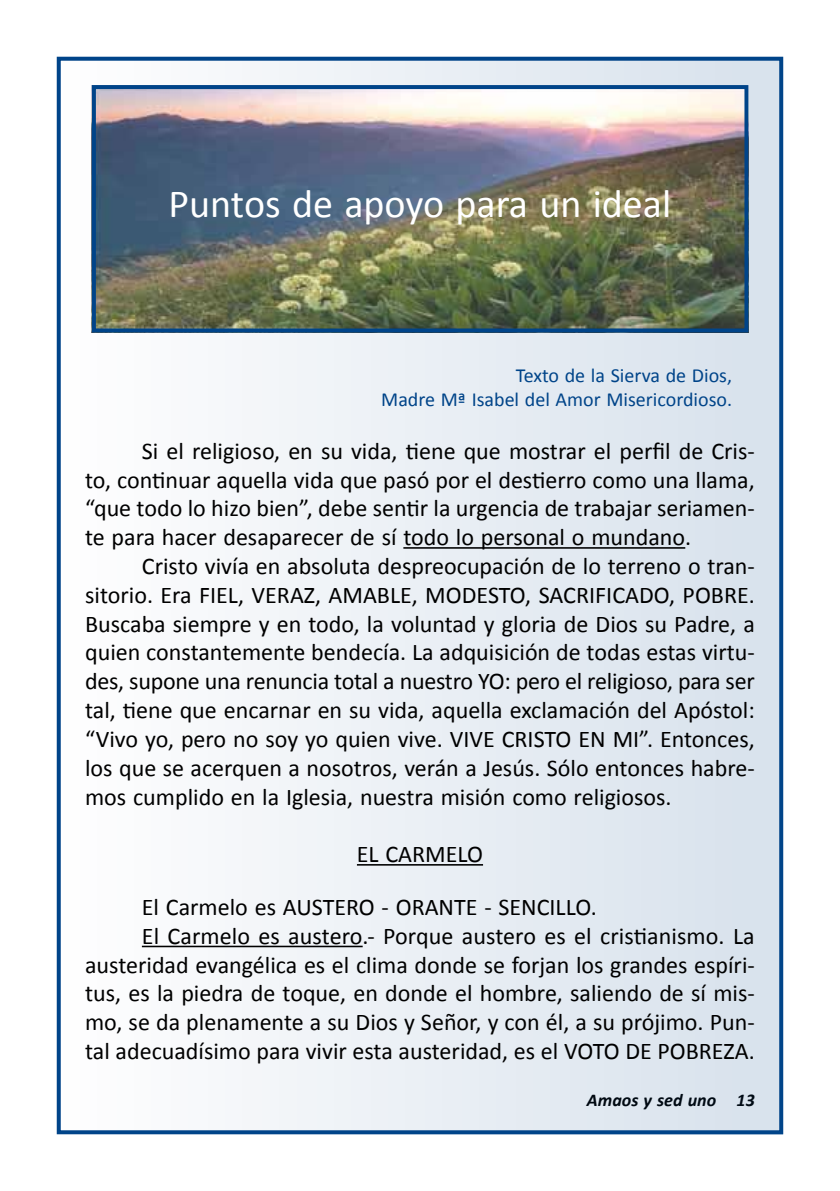
<style>
.page{position:relative;width:840px;height:1191px;background:#fff}
.page>*{position:absolute;margin:0;border:0;box-sizing:border-box;transform-origin:0 0}
.t1{font:40px "Calibri";color:#fff}
.t2{font:24px/28.8px "Calibri";color:#000;text-align:justify}
.t3{font:20px/24px "Calibri";color:#004489;text-align:right}
.t4{font:italic 700 18px "Calibri";color:#000}
</style>
<div class="page">
<div style="left:57px;top:57px;width:725px;height:1077px;background:linear-gradient(to right,#fbfbfc,#d6e0eb)"></div>
<img style="left:97px;top:90px;width:646px;height:237px">
<div style="left:92px;top:85px;width:656px;height:247px;border:4px solid #004489"></div>
<hr style="left:403px;top:547px;width:282px;height:2px;background:#000">
<hr style="left:357px;top:864px;width:126px;height:1px;background:#000">
<hr style="left:142px;top:945px;width:220px;height:2px;background:#000">
<h1 class="t1" style="left:168px;top:179px;width:504px">Puntos de apoyo para un ideal</h1>
<p class="t3" style="left:381px;top:362px;width:352px">Texto de la Sierva de Dios,<br>Madre Mª Isabel del Amor Misericordioso.</p>
<p class="t2" style="left:85px;top:435px;width:670px;text-indent:57px">Si el religioso, en su vida, tiene que mostrar el perfil de Cris&shy;to, continuar aquella vida que pasó por el destierro como una llama, “que todo lo hizo bien”, debe sentir la urgencia de trabajar seriamen&shy;te para hacer desaparecer de sí todo lo personal o mundano.</p>
<p class="t2" style="left:85px;top:550px;width:671px;text-indent:57px">Cristo vivía en absoluta despreocupación de lo terreno o tran&shy;sitorio. Era FIEL, VERAZ, AMABLE, MODESTO, SACRIFICADO, POBRE.<br>Buscaba siempre y en todo, la voluntad y gloria de Dios su Padre, a quien constantemente bendecía. La adquisición de todas estas virtu&shy;des, supone una renuncia total a nuestro YO: pero el religioso, para ser tal, tiene que encarnar en su vida, aquella exclamación del Apóstol: “Vivo yo, pero no soy yo quien vive. VIVE CRISTO EN MI”. Entonces, los que se acerquen a nosotros, verán a Jesús. Sólo entonces habre&shy;mos cumplido en la Iglesia, nuestra misión como religiosos.</p>
<p class="t2" style="left:357px;top:838px;width:127px">EL CARMELO</p>
<p class="t2" style="left:142px;top:891px;width:456px">El Carmelo es AUSTERO - ORANTE - SENCILLO.</p>
<p class="t2" style="left:142px;top:920px;width:614px">El Carmelo es austero.- Porque austero es el cristianismo. La</p>
<p class="t2" style="left:85px;top:949px;width:670px">austeridad evangélica es el clima donde se forjan los grandes espíri-</p>
<p class="t2" style="left:85px;top:978px;width:670px">tus, es la piedra de toque, en donde el hombre, saliendo de sí mis-</p>
<p class="t2" style="left:85px;top:1006px;width:670px">mo, se da plenamente a su Dios y Señor, y con él, a su prójimo. Pun-</p>
<p class="t2" style="left:85px;top:1035px;width:670px">tal adecuadísimo para vivir esta austeridad, es el VOTO DE POBREZA.</p>
<p class="t4" style="left:586px;top:1088px;width:169px">Amaos y sed uno 13</p>
</div>
